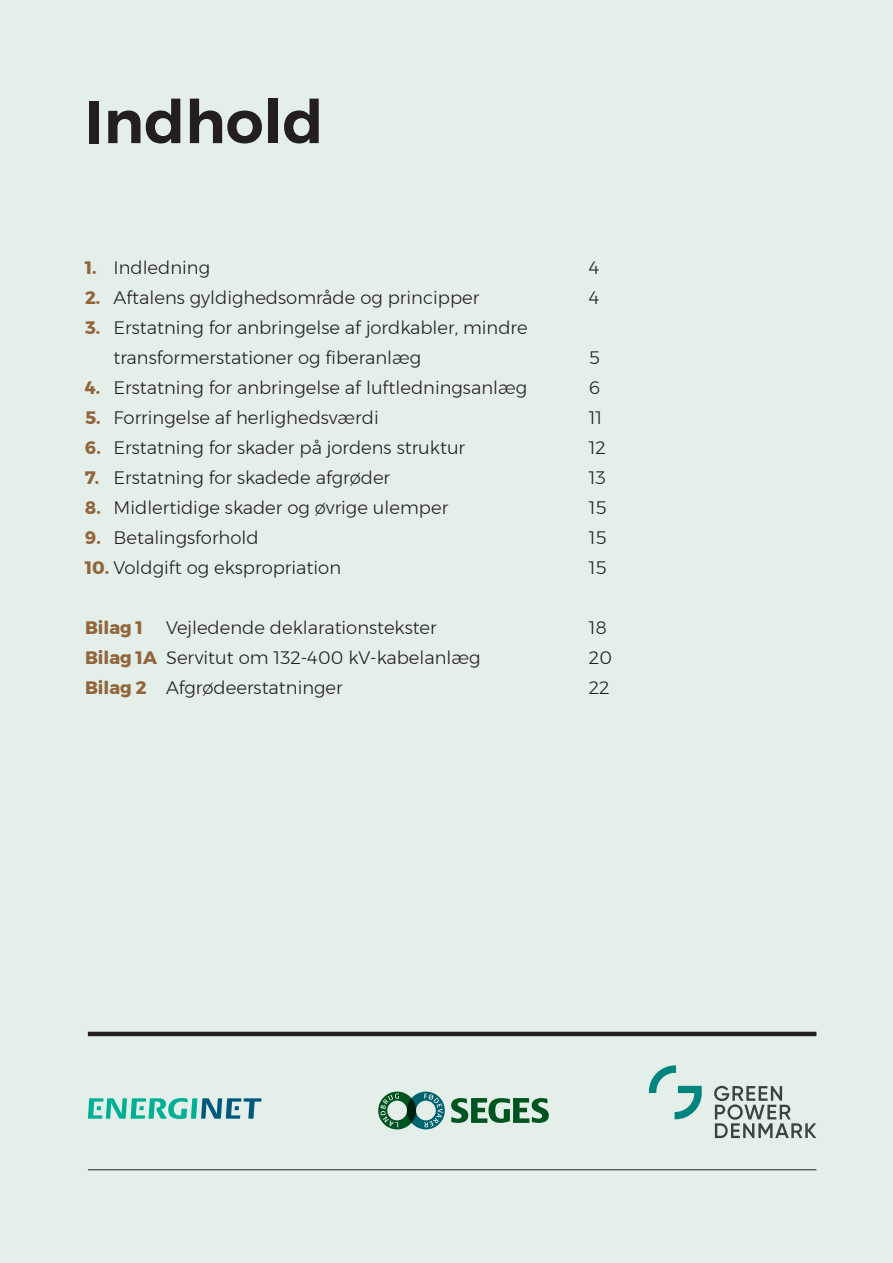
<style>
.page{position:relative;width:893px;height:1263px;background:#e4efea}
.page>*{position:absolute;margin:0;border:0;box-sizing:border-box;transform-origin:0 0}
.t1{font:600 60px "Montserrat";color:#231f20}
.t2{font:300 18px/30px "Montserrat";color:#231f20}
.t3{font:700 18px "Montserrat";color:#92653b}
.s1{font-weight:700;color:#92653b}
</style>
<div class="page">
<hr style="left:88px;top:1032px;width:728px;height:4px;background:#231f20">
<hr style="left:88px;top:1169px;width:728px;height:1px;background:#231f20">
<svg style="left:88px;top:1098px;width:173px;height:21px"></svg>
<svg style="left:378px;top:1091px;width:67px;height:38px"></svg>
<svg style="left:451px;top:1098px;width:98px;height:25px"></svg>
<svg style="left:714px;top:1086px;width:102px;height:52px"></svg>
<svg style="left:649px;top:1065px;width:53px;height:54px"></svg>
<h1 class="t1" style="left:85px;top:74px;width:240px">Indhold</h1>
<p class="t2" style="left:85px;top:252px;width:127px"><span class="s1">1.</span> Indledning</p>
<p class="t2" style="left:85px;top:282px;width:396px"><span class="s1">2.</span> Aftalens gyldighedsområde og principper</p>
<p class="t2" style="left:114px;top:312px;width:416px;text-indent:-28px"><span class="s1">3.</span> Erstatning for anbringelse af jordkabler, mindre transformerstationer og fiberanlæg</p>
<p class="t2" style="left:85px;top:372px;width:444px"><span class="s1">4.</span> Erstatning for anbringelse af luftledningsanlæg</p>
<p class="t2" style="left:85px;top:402px;width:295px"><span class="s1">5.</span> Forringelse af herlighedsværdi</p>
<p class="t2" style="left:85px;top:432px;width:382px"><span class="s1">6.</span> Erstatning for skader på jordens struktur</p>
<p class="t2" style="left:85px;top:462px;width:307px"><span class="s1">7.</span> Erstatning for skadede afgrøder</p>
<p class="t2" style="left:85px;top:492px;width:365px"><span class="s1">8.</span> Midlertidige skader og øvrige ulemper</p>
<p class="t2" style="left:85px;top:522px;width:175px"><span class="s1">9.</span> Betalingsforhold</p>
<p class="t2" style="left:85px;top:552px;width:258px"><span class="s1">10.</span> Voldgift og ekspropriation</p>
<p class="t3" style="left:85px;top:613px;width:60px">Bilag 1</p>
<p class="t2" style="left:85px;top:612px;width:397px;text-indent:81px">Vejledende deklarationstekster<br><span class="s1">Bilag 1A</span> Servitut om 132-400 kV-kabelanlæg<br><span class="s1">Bilag 2</span> Afgrødeerstatninger</p>
<p class="t2" style="left:589px;top:252px;width:12px">4<br>4</p>
<p class="t2" style="left:589px;top:342px;width:19px">5<br>6<br>11<br>12<br>13<br>15<br>15<br>15</p>
<p class="t2" style="left:589px;top:612px;width:25px">18<br>20<br>22</p>
</div>
